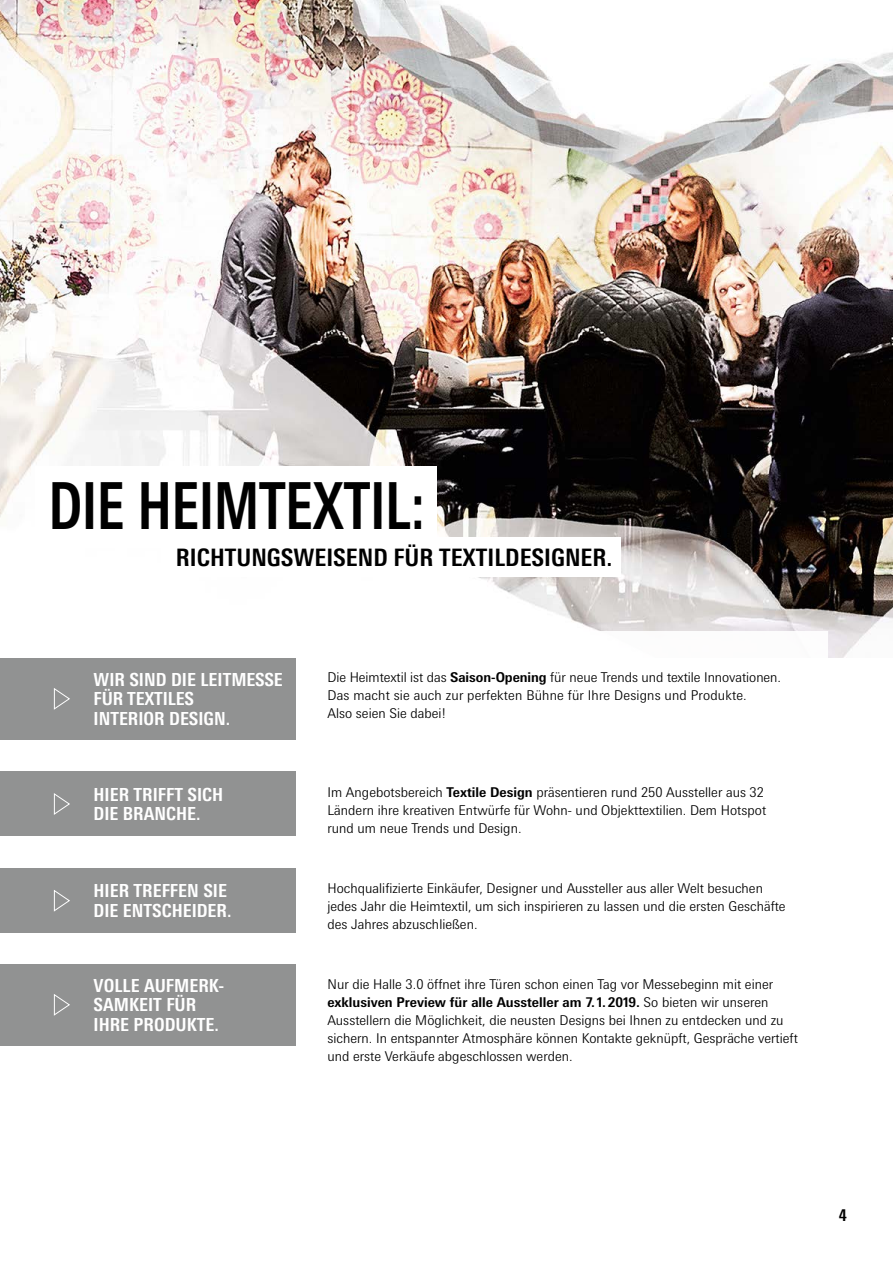
<style>
.page{position:relative;width:893px;height:1263px;background:#fff}
.page>*{position:absolute;margin:0;border:0;box-sizing:border-box;transform-origin:0 0}
.t1{font:700 64.8px "Messe Univers";color:#000;scale:.74 1}
.t2{font:700 condensed 24px "Messe Univers";color:#000}
.t3{font:700 condensed 18px/19.5px "Messe Univers";color:#fff}
.t4{font:700 condensed 16.5px "Messe Univers";color:#000}
.t5{font:300 13.5px/18px "Messe Univers";color:#000}
.s1{font-weight:700}
</style>
<div class="page">
<img style="left:0;top:0;width:893px;height:658px">
<div style="left:35px;top:466px;width:402px;height:82px;background:#fff"></div>
<div style="left:162px;top:537px;width:459px;height:40px;background:#fff"></div>
<div style="left:0;top:631px;width:828px;height:458px;background:#fff"></div>
<div style="left:0;top:658px;width:295px;height:82px;background:#919292"></div>
<div style="left:0;top:964px;width:295px;height:82px;background:#919292"></div>
<div style="left:0;top:772px;width:295px;height:64px;background:#919292"></div>
<div style="left:0;top:868px;width:295px;height:65px;background:#919292"></div>
<svg style="left:54px;top:688px;width:16px;height:22px"></svg>
<svg style="left:54px;top:793px;width:16px;height:22px"></svg>
<svg style="left:54px;top:890px;width:16px;height:22px"></svg>
<svg style="left:54px;top:994px;width:16px;height:22px"></svg>
<h1 class="t1" style="left:49px;top:466px;width:510px">DIE HEIMTEXTIL:</h1>
<h2 class="t2" style="left:176px;top:543px;width:438px">RICHTUNGSWEISEND FÜR TEXTILDESIGNER.</h2>
<h3 class="t3" style="left:94px;top:669px;width:191px">WIR SIND DIE LEITMESSE<br>FÜR TEXTILES<br>INTERIOR DESIGN.</h3>
<h3 class="t3" style="left:94px;top:784px;width:131px">HIER TRIFFT SICH<br>DIE BRANCHE.</h3>
<h3 class="t3" style="left:94px;top:881px;width:139px">HIER TREFFEN SIE<br>DIE ENTSCHEIDER.</h3>
<h3 class="t3" style="left:94px;top:975px;width:132px">VOLLE AUFMERK-<br>SAMKEIT FÜR<br>IHRE PRODUKTE.</h3>
<p class="t5" style="left:327px;top:668px;width:455px">Die Heimtextil ist das <span class="s1">Saison-Opening</span> für neue Trends und textile Innovationen.<br>Das macht sie auch zur perfekten Bühne für Ihre Designs und Produkte.<br>Also seien Sie dabei!</p>
<p class="t5" style="left:327px;top:783px;width:440px">Im Angebotsbereich <span class="s1">Textile Design</span> präsentieren rund 250 Aussteller aus 32<br>Ländern ihre kreativen Entwürfe für Wohn- und Objekttextilien. Dem Hotspot rund um neue Trends und Design.</p>
<p class="t5" style="left:327px;top:879px;width:460px">Hochqualifizierte Einkäufer, Designer und Aussteller aus aller Welt besuchen jedes Jahr die Heimtextil, um sich inspirieren zu lassen und die ersten Geschäfte des Jahres abzuschließen.</p>
<p class="t5" style="left:327px;top:975px;width:472px">Nur die Halle 3.0 öffnet ihre Türen schon einen Tag vor Messebeginn mit einer <span class="s1">exklusiven Preview für alle Aussteller am 7. 1.2019.</span> So bieten wir unseren Ausstellern die Möglichkeit, die neusten Designs bei Ihnen zu entdecken und zu sichern. In entspannter Atmosphäre können Kontakte geknüpft, Gespräche vertieft und erste Verkäufe abgeschlossen werden.</p>
<p class="t4" style="left:839px;top:1205px;width:10px">4</p>
</div>
